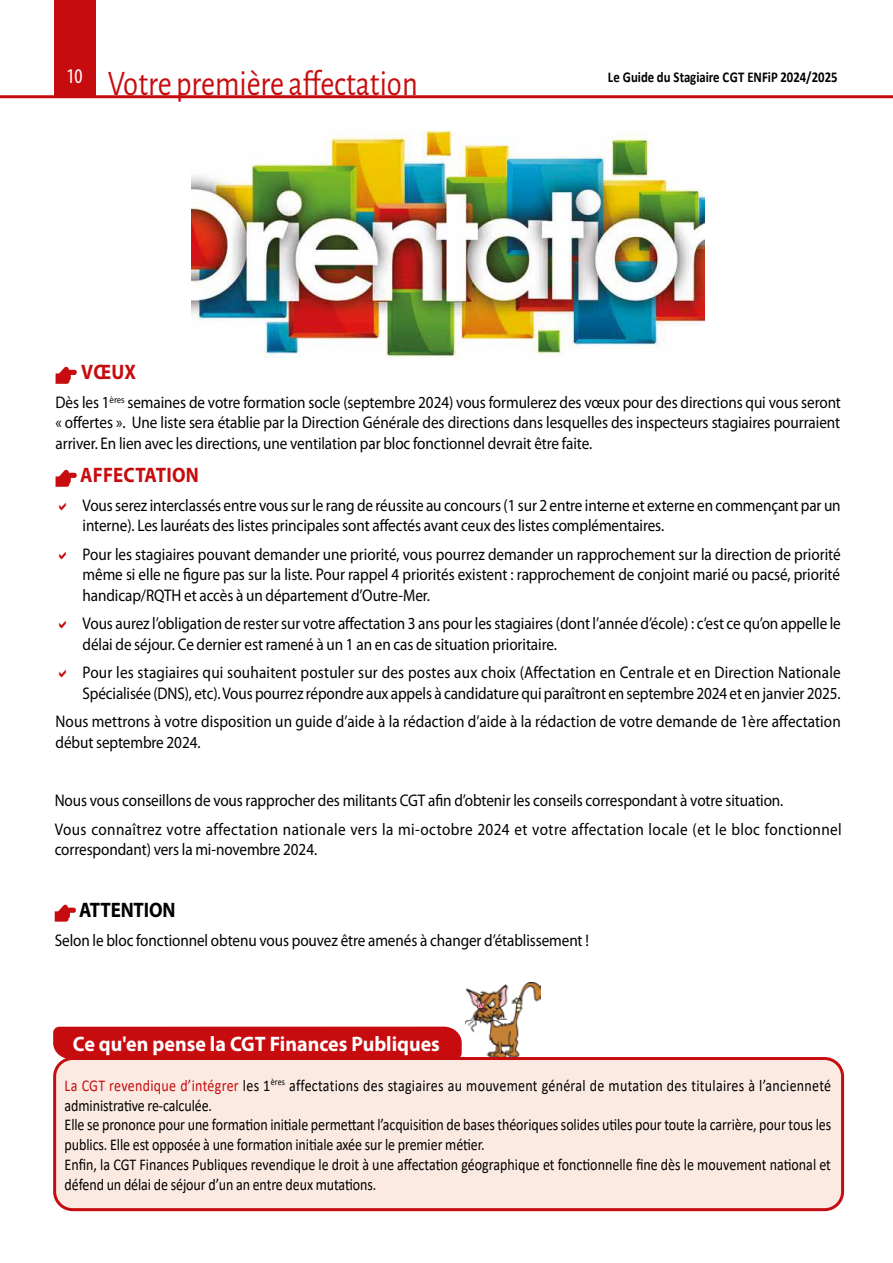
<style>
.page{position:relative;width:893px;height:1263px;background:#fff}
.page>*{position:absolute;margin:0;border:0;box-sizing:border-box;transform-origin:0 0}
.t1{font:36px "Alegreya Sans";color:#c70c0f;scale:.85 1}
.t2{font:700 21px "Myriad Pro";color:#fff;scale:.95 1}
.t3{font:700 21px "Myriad Pro";letter-spacing:.015em;color:#c70c0f;scale:.9 1}
.t4{font:700 21px "Myriad Pro";letter-spacing:-.005em;color:#000;scale:.9 1}
.t5{font:condensed 21px "Myriad Pro";color:#fff}
.t6{font:16.8px/20.2px "Myriad Pro";letter-spacing:-.005em;color:#000;scale:.9 1}
.t7{font:16.5px/19.8px "Calibri";letter-spacing:-.005em;color:#000;scale:.85 1}
.t8{font:700 15px "Calibri";color:#000;scale:.85 1}
.s1{color:#c70c0f}
</style>
<div class="page">
<div style="left:54px;top:0;width:41px;height:94px;background:#c70c0f"></div>
<div style="left:54px;top:55px;width:41px;height:41px;background:#c70c0f"></div>
<hr style="left:0;top:95px;width:893px;height:3px;background:#c70c0f">
<img style="left:466px;top:982px;width:74px;height:75px">
<img style="left:192px;top:130px;width:512px;height:227px">
<svg style="left:56px;top:367px;width:21px;height:17px"></svg>
<svg style="left:56px;top:470px;width:21px;height:17px"></svg>
<div style="left:55px;top:1058px;width:788px;height:152px;background:#fbeae2;border-radius:18px"></div>
<div style="left:53px;top:1057px;width:791px;height:154px;border:3px solid #c70c0f;border-radius:18px"></div>
<div style="left:53px;top:1026px;width:409px;height:33px;background:#c70c0f"></div>
<svg style="left:55px;top:905px;width:21px;height:17px"></svg>
<svg style="left:478px;top:1004px;width:7px;height:4px"></svg>
<p class="t5" style="left:66px;top:63px;width:18px">10</p>
<p class="t8" style="left:608px;top:67px;width:272px">Le Guide du Stagiaire CGT ENFiP 2024/2025</p>
<h1 class="t1" style="left:108px;top:59px;width:366px">Votre première affectation</h1>
<p class="t3" style="left:81px;top:359px;width:62px">VŒUX</p>
<p class="t6" style="left:56px;top:392px;width:874px;text-align:justify">Dès les 1<sup>ères</sup> semaines de votre formation socle (septembre 2024) vous formulerez des vœux pour des directions qui vous seront « offertes ». Une liste sera établie par la Direction Générale des directions dans lesquelles des inspecteurs stagiaires pourraient arriver. En lien avec les directions, une ventilation par bloc fonctionnel devrait être faite.</p>
<p class="t3" style="left:80px;top:462px;width:133px">AFFECTATION</p>
<p class="t6" style="left:83px;top:495px;width:844px">Vous serez interclassés entre vous sur le rang de réussite au concours (1 sur 2 entre interne et externe en commençant par un interne). Les lauréats des listes principales sont affectés avant ceux des listes complémentaires.</p>
<p class="t6" style="left:83px;top:544px;width:844px;text-align:justify">Pour les stagiaires pouvant demander une priorité, vous pourrez demander un rapprochement sur la direction de priorité même si elle ne figure pas sur la liste. Pour rappel 4 priorités existent : rapprochement de conjoint marié ou pacsé, priorité handicap/RQTH et accès à un département d’Outre-Mer.</p>
<p class="t6" style="left:83px;top:613px;width:844px">Vous aurez l’obligation de rester sur votre affectation 3 ans pour les stagiaires (dont l’année d’école) : c’est ce qu’on appelle le délai de séjour. Ce dernier est ramené à un 1 an en cas de situation prioritaire.</p>
<p class="t6" style="left:83px;top:662px;width:844px">Pour les stagiaires qui souhaitent postuler sur des postes aux choix (Affectation en Centrale et en Direction Nationale<br>Spécialisée (DNS), etc). Vous pourrez répondre aux appels à candidature qui paraîtront en septembre 2024 et en janvier 2025.</p>
<p class="t6" style="left:56px;top:711px;width:874px">Nous mettrons à votre disposition un guide d’aide à la rédaction d’aide à la rédaction de votre demande de 1ère affectation début septembre 2024.</p>
<p class="t6" style="left:55px;top:785px;width:876px;line-height:28.8px">Nous vous conseillons de vous rapprocher des militants CGT afin d’obtenir les conseils correspondant à votre situation.<br>Vous connaîtrez votre affectation nationale vers la mi-octobre 2024 et votre affectation locale (et le bloc fonctionnel</p>
<p class="t6" style="left:55px;top:839px;width:293px">correspondant) vers la mi-novembre 2024.</p>
<p class="t4" style="left:79px;top:896px;width:109px">ATTENTION</p>
<p class="t6" style="left:55px;top:930px;width:595px">Selon le bloc fonctionnel obtenu vous pouvez être amenés à changer d’établissement !</p>
<p class="t2" style="left:73px;top:1030px;width:388px">Ce qu'en pense la CGT Finances Publiques</p>
<p class="t7" style="left:65px;top:1075px;width:903px"><span class="s1">La CGT revendique d’intégrer</span> les 1<sup>ères</sup> affectations des stagiaires au mouvement général de mutation des titulaires à l’ancienneté administrative re-calculée.<br>Elle se prononce pour une formation initiale permettant l’acquisition de bases théoriques solides utiles pour toute la carrière, pour tous les publics. Elle est opposée à une formation initiale axée sur le premier métier.<br>Enfin, la CGT Finances Publiques revendique le droit à une affectation géographique et fonctionnelle fine dès le mouvement national et défend un délai de séjour d’un an entre deux mutations.</p>
</div>
